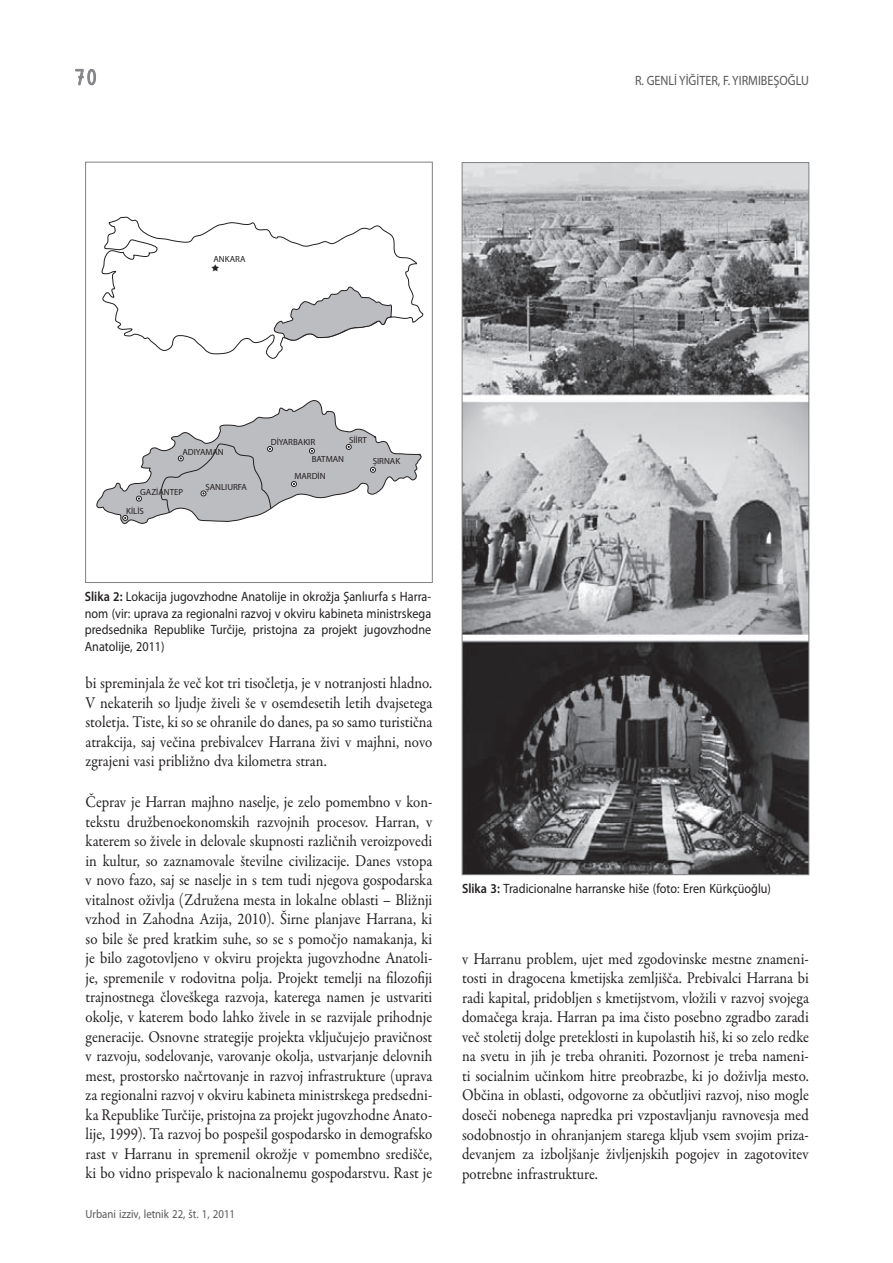
<style>
.page{position:relative;width:893px;height:1263px;background:#fff}
.page>*{position:absolute;margin:0;border:0;box-sizing:border-box;transform-origin:0 0}
.t1{font:24px "ISOCTEUR";color:#808285}
.t2{font:16.5px/19.5px "Garamond Premr Pro";color:#231f20;text-align:justify;scale:.9 1}
.t3{font:13.5px/16.5px "Myriad Pro";color:#231f20;text-align:justify;scale:.9 1}
.t4{font:13.5px "Myriad Pro";color:#57585a;scale:.9 1}
.t5{font:12px "Myriad Pro";color:#57585a;scale:.9 1}
.t6{font:8.85px "Myriad Pro";color:#231f20}
.s1{font-weight:600}
</style>
<div class="page">
<svg style="left:75px;top:69px;width:21px;height:17px"></svg>
<img style="left:463px;top:164px;width:344px;height:709px">
<svg style="left:101px;top:216px;width:322px;height:143px"></svg>
<svg style="left:274px;top:286px;width:118px;height:55px"></svg>
<svg style="left:96px;top:400px;width:326px;height:123px"></svg>
<div style="left:85px;top:162px;width:347px;height:421px;border:1px solid #808285"></div>
<svg style="left:212px;top:264px;width:7px;height:7px"></svg>
<h1 class="t1" style="left:71px;top:62px;width:31px">70</h1>
<p class="t6" style="left:213px;top:254px;width:33px">ANKARA</p>
<p class="t4" style="left:635px;top:73px;width:194px">R. GENLİ YİĞİTER, F. YIRMIBEŞOĞLU</p>
<p class="t6" style="left:182px;top:446px;width:43px">ADIYAMAN</p>
<p class="t6" style="left:140px;top:486px;width:45px">GAZİANTEP</p>
<p class="t6" style="left:205px;top:481px;width:43px">ȘANLIURFA</p>
<p class="t6" style="left:126px;top:506px;width:19px">KİLİS</p>
<p class="t6" style="left:271px;top:436px;width:46px">DİYARBAKIR</p>
<p class="t6" style="left:349px;top:434px;width:19px">SİİRT</p>
<p class="t6" style="left:312px;top:453px;width:34px">BATMAN</p>
<p class="t6" style="left:294px;top:471px;width:33px">MARDİN</p>
<p class="t6" style="left:372px;top:455px;width:29px">ȘIRNAK</p>
<p class="t3" style="left:85px;top:588px;width:386px"><span class="s1">Slika 2:</span> Lokacija jugovzhodne Anatolije in okrožja Şanlıurfa s Harra&shy;nom (vir: uprava za regionalni razvoj v okviru kabineta ministrskega predsednika Republike Turčije, pristojna za projekt jugovzhodne Anatolije, 2011)</p>
<p class="t2" style="left:86px;top:673px;width:387px">bi spreminjala že več kot tri tisočletja, je v notranjosti hladno.<br>V nekaterih so ljudje živeli še v osemdesetih letih dvajsetega stoletja. Tiste, ki so se ohranile do danes, pa so samo turistična atrakcija, saj večina prebivalcev Harrana živi v majhni, novo zgrajeni vasi približno dva kilometra stran.</p>
<p class="t2" style="left:86px;top:792px;width:387px">Čeprav je Harran majhno naselje, je zelo pomembno v kon&shy;tekstu družbenoekonomskih razvojnih procesov. Harran, v katerem so živele in delovale skupnosti različnih veroizpovedi in kultur, so zaznamovale številne civilizacije. Danes vstopa v novo fazo, saj se naselje in s tem tudi njegova gospodarska vitalnost oživlja (Združena mesta in lokalne oblasti – Bližnji vzhod in Zahodna Azija, 2010). Širne planjave Harrana, ki so bile še pred kratkim suhe, so se s pomočjo namakanja, ki je bilo zagotovljeno v okviru projekta jugovzhodne Anatoli&shy;je, spremenile v rodovitna polja. Projekt temelji na filozofiji trajnostnega človeškega razvoja, katerega namen je ustvariti okolje, v katerem bodo lahko živele in se razvijale prihodnje generacije. Osnovne strategije projekta vključujejo pravičnost v razvoju, sodelovanje, varovanje okolja, ustvarjanje delovnih mest, prostorsko načrtovanje in razvoj infrastrukture (uprava za regionalni razvoj v okviru kabineta ministrskega predsedni&shy;ka Republike Turčije, pristojna za projekt jugovzhodne Anato&shy;lije, 1999). Ta razvoj bo pospešil gospodarsko in demografsko rast v Harranu in spremenil okrožje v pomembno središče, ki bo vidno prispevalo k nacionalnemu gospodarstvu. Rast je</p>
<p class="t5" style="left:86px;top:1206px;width:168px">Urbani izziv, letnik 22, št. 1, 2011</p>
<p class="t3" style="left:462px;top:880px;width:345px"><span class="s1">Slika 3:</span> Tradicionalne harranske hiše (foto: Eren Kürkçüoğlu)</p>
<p class="t2" style="left:462px;top:949px;width:387px">v Harranu problem, ujet med zgodovinske mestne znameni&shy;tosti in dragocena kmetijska zemljišča. Prebivalci Harrana bi radi kapital, pridobljen s kmetijstvom, vložili v razvoj svojega domačega kraja. Harran pa ima čisto posebno zgradbo zaradi več stoletij dolge preteklosti in kupolastih hiš, ki so zelo redke na svetu in jih je treba ohraniti. Pozornost je treba nameni&shy;ti socialnim učinkom hitre preobrazbe, ki jo doživlja mesto.<br>Občina in oblasti, odgovorne za občutljivi razvoj, niso mogle doseči nobenega napredka pri vzpostavljanju ravnovesja med sodobnostjo in ohranjanjem starega kljub vsem svojim priza&shy;devanjem za izboljšanje življenjskih pogojev in zagotovitev potrebne infrastrukture.</p>
</div>
